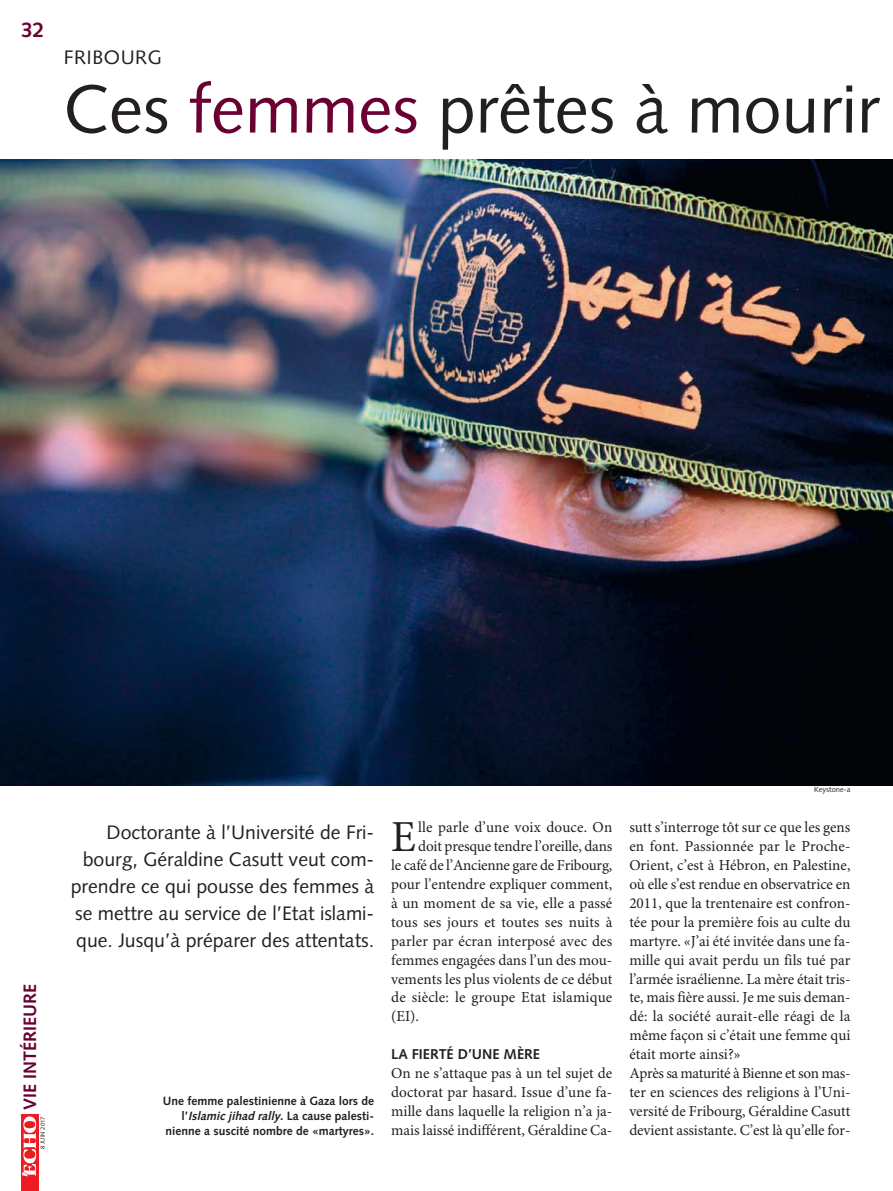
<style>
.page{position:relative;width:893px;height:1191px;background:#fff}
.page>*{position:absolute;margin:0;border:0;box-sizing:border-box;transform-origin:0 0}
.t1{font:67.95px "Syntax LT Std";color:#231f20}
.t2{font:44.25px "Minion Pro";color:#231f20}
.t3{font:700 21px "Syntax LT Std";color:#6b0132}
.t4{font:19.5px/27px "Syntax LT Std";color:#231f20;text-align:right}
.t5{font:19.5px "Syntax LT Std";letter-spacing:.03em;color:#231f20}
.t6{font:700 18px "Syntax LT Std";color:#6b0132}
.t7{font:15.3px/18.9px "Minion Pro";color:#231f20;text-align:justify}
.t8{font:700 14.25px "Syntax LT Std";color:#231f20}
.t9{font:700 12px/15px "Syntax LT Std";color:#231f20;text-align:right}
.t10{font:7.5px "Syntax LT Std";color:#231f20}
.t11{font:6px "Syntax LT Std";color:#231f20}
.s1{color:#6b0132}
.s2{font-style:italic}
</style>
<div class="page">
<div style="left:21px;top:1114px;width:17px;height:76px;background:#ed1c24"></div>
<svg style="left:22px;top:1116px;width:14px;height:60px"></svg>
<img style="left:0;top:160px;width:893px;height:625px">
<h3 class="t3" style="left:21px;top:21px;width:25px">32</h3>
<p class="t5" style="left:64px;top:49px;width:100px">FRIBOURG</p>
<h1 class="t1" style="left:64px;top:82px;width:817px">Ces <span class="s1">femmes</span> prêtes à mourir</h1>
<p class="t6" style="left:23px;top:1110px;width:128px;rotate:-90deg">VIE INTÉRIEURE</p>
<p class="t11" style="left:40px;top:1148px;width:33px;rotate:-90deg">8 JUIN 2017</p>
<p class="t4" style="left:71px;top:820px;width:305px">Doctorante à l’Université de Fri&shy;bourg, Géraldine Casutt veut com&shy;prendre ce qui pousse des femmes à se mettre au service de l’Etat islami&shy;que. Jusqu’à préparer des attentats.</p>
<p class="t9" style="left:163px;top:1094px;width:213px">Une femme palestinienne à Gaza lors de l’<span class="s2">Islamic jihad rally</span>. La cause palesti&shy;nienne a suscité nombre de «martyres».</p>
<h2 class="t2" style="left:391px;top:819px;width:26px">E</h2>
<p class="t7" style="left:418px;top:819px;width:196px">lle parle d’une voix douce. On</p>
<p class="t7" style="left:418px;top:838px;width:196px">doit presque tendre l’oreille, dans</p>
<p class="t7" style="left:391px;top:857px;width:223px">le café de l’Ancienne gare de Fribourg,</p>
<p class="t7" style="left:391px;top:876px;width:223px">pour l’entendre expliquer comment,</p>
<p class="t7" style="left:391px;top:895px;width:223px">à un moment de sa vie, elle a passé</p>
<p class="t7" style="left:391px;top:914px;width:223px">tous ses jours et toutes ses nuits à</p>
<p class="t7" style="left:391px;top:932px;width:223px">parler par écran interposé avec des</p>
<p class="t7" style="left:391px;top:951px;width:223px">femmes engagées dans l’un des mou-</p>
<p class="t7" style="left:391px;top:970px;width:223px">vements les plus violents de ce début</p>
<p class="t7" style="left:391px;top:989px;width:223px">de siècle: le groupe Etat islamique</p>
<p class="t7" style="left:391px;top:1008px;width:29px">(EI).</p>
<p class="t8" style="left:391px;top:1048px;width:150px">LA FIERTÉ D’UNE MÈRE</p>
<p class="t7" style="left:391px;top:1065px;width:223px">On ne s’attaque pas à un tel sujet de doctorat par hasard. Issue d’une fa&shy;mille dans laquelle la religion n’a ja&shy;mais laissé indifférent, Géraldine Ca-</p>
<p class="t10" style="left:814px;top:786px;width:38px">Keystone-a</p>
<p class="t7" style="left:629px;top:819px;width:223px;text-align:left">sutt s’interroge tôt sur ce que les gens en font. Passionnée par le Proche-Orient, c’est à Hébron, en Palestine, où elle s’est rendue en observatrice en 2011, que la trentenaire est confron&shy;tée pour la première fois au culte du martyre. «J’ai été invitée dans une fa&shy;mille qui avait perdu un fils tué par l’armée israélienne. La mère était tris&shy;te, mais fière aussi. Je me suis deman&shy;dé: la société aurait-elle réagi de la même façon si c’était une femme qui était morte ainsi?»<br>Après sa maturité à Bienne et son mas&shy;ter en sciences des religions à l’Uni&shy;versité de Fribourg, Géraldine Casutt devient assistante. C’est là qu’elle for-</p>
</div>
